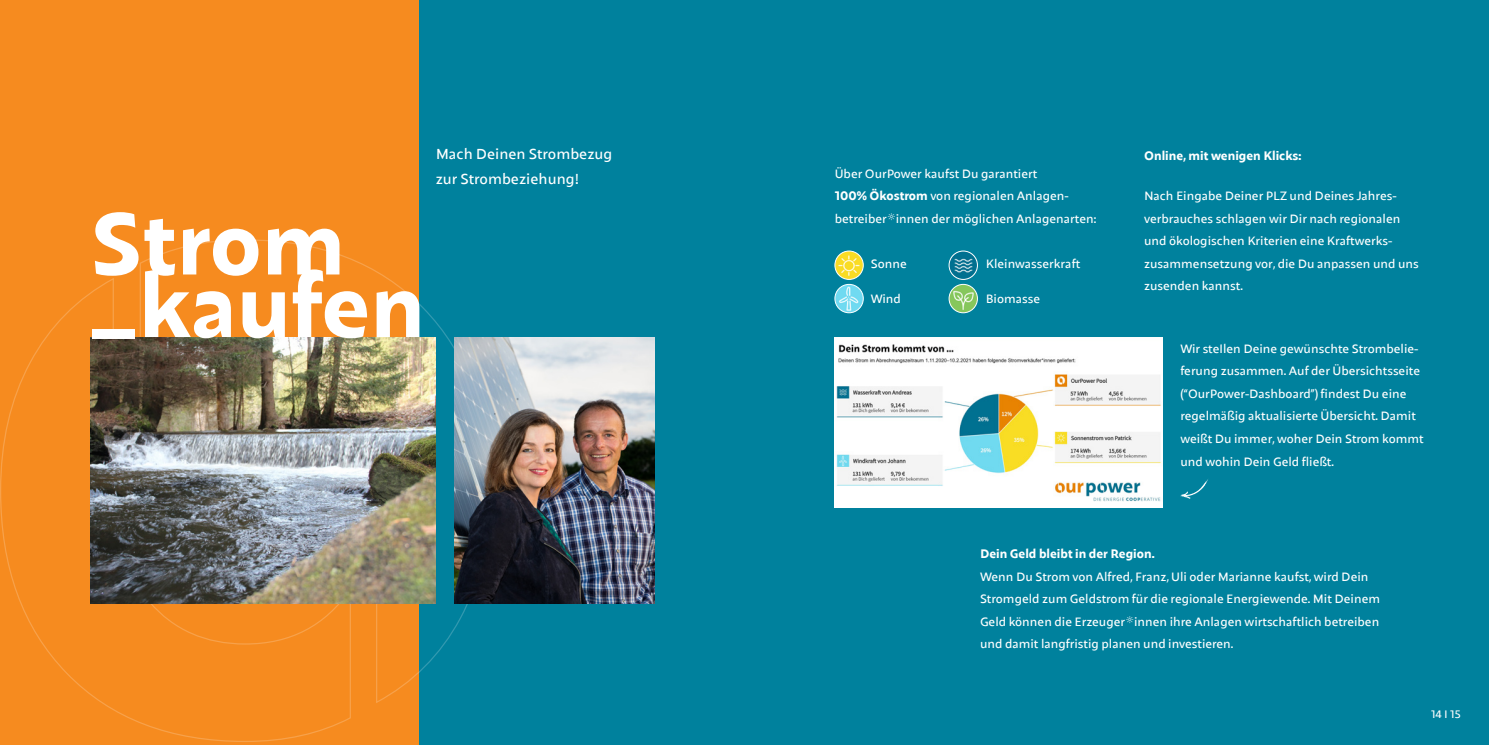
<style>
.page{position:relative;width:1489px;height:745px;background:#fff}
.page>*{position:absolute;margin:0;border:0;box-sizing:border-box;transform-origin:0 0}
.t1{font:700 90px "Maipo Sans";color:#fff}
.t2{font:15px/25px "Maipo Sans";color:#fff}
.t3{font:12.5px/22.5px "Maipo Sans";color:#fff}
.t4{font:700 12.5px "Maipo Sans";color:#fff}
.t5{font:11.25px "Maipo Sans";color:#fff}
.s1{font-weight:700}
</style>
<div class="page">
<div style="left:411px;top:0;width:1077px;height:744px;background:#00819d"></div>
<div style="left:0;top:0;width:418px;height:744px;background:#f68b1f"></div>
<svg style="left:0;top:238px;width:491px;height:504px"></svg>
<img style="left:454px;top:337px;width:200px;height:265px">
<img style="left:90px;top:337px;width:346px;height:265px">
<img style="left:834px;top:337px;width:328px;height:170px">
<img style="left:834px;top:251px;width:29px;height:28px;border-radius:14px">
<div style="left:834px;top:250px;width:29px;height:29px;border:1px solid #fff;border-radius:50%"></div>
<img style="left:834px;top:284px;width:29px;height:28px;border-radius:14px">
<div style="left:834px;top:284px;width:29px;height:29px;border:1px solid #fff;border-radius:50%"></div>
<img style="left:949px;top:284px;width:28px;height:28px;border-radius:14px">
<div style="left:948px;top:284px;width:29px;height:29px;border:1px solid #fff;border-radius:50%"></div>
<img style="left:949px;top:251px;width:28px;height:28px;border-radius:14px">
<div style="left:948px;top:250px;width:29px;height:29px;border:1px solid #fff;border-radius:50%"></div>
<svg style="left:1180px;top:479px;width:28px;height:19px"></svg>
<h1 class="t1" style="left:90px;top:184px;width:257px">Strom</h1>
<h1 class="t1" style="left:90px;top:247px;width:337px">_kaufen</h1>
<p class="t2" style="left:436px;top:141px;width:178px">Mach Deinen Strombezug zur Strombeziehung!</p>
<p class="t3" style="left:834px;top:162px;width:263px">Über OurPower kaufst Du garantiert<br><span class="s1">100% Ökostrom</span> von regionalen Anlagen&shy;betreiber<sup>õ</sup>innen der möglichen Anlagenarten:</p>
<p class="t3" style="left:870px;top:251px;width:38px">Sonne</p>
<p class="t3" style="left:985px;top:251px;width:96px">Kleinwasserkraft</p>
<p class="t3" style="left:870px;top:287px;width:32px">Wind</p>
<p class="t3" style="left:985px;top:287px;width:56px">Biomasse</p>
<p class="t4" style="left:1143px;top:147px;width:159px">Online, mit wenigen Klicks:</p>
<p class="t3" style="left:1143px;top:184px;width:276px">Nach Eingabe Deiner PLZ und Deines Jahres&shy;verbrauches schlagen wir Dir nach regionalen und ökologischen Kriterien eine Kraftwerks&shy;zusammensetzung vor, die Du anpassen und uns zusenden kannst.</p>
<p class="t3" style="left:1180px;top:336px;width:245px">Wir stellen Deine gewünschte Strombelie&shy;ferung zusammen. Auf der Übersichtsseite (“OurPower-Dashboard”) findest Du eine regelmäßig aktualisierte Übersicht. Damit weißt Du immer, woher Dein Strom kommt und wohin Dein Geld fließt.</p>
<p class="t4" style="left:979px;top:545px;width:176px">Dein Geld bleibt in der Region.</p>
<p class="t3" style="left:979px;top:564px;width:401px">Wenn Du Strom von Alfred, Franz, Uli oder Marianne kaufst, wird Dein Stromgeld zum Geldstrom für die regionale Energiewende. Mit Deinem Geld können die Erzeuger<sup>õ</sup>innen ihre Anlagen wirtschaftlich betreiben und damit langfristig planen und investieren.</p>
<p class="t5" style="left:1430px;top:706px;width:31px">14 I 15</p>
</div>
